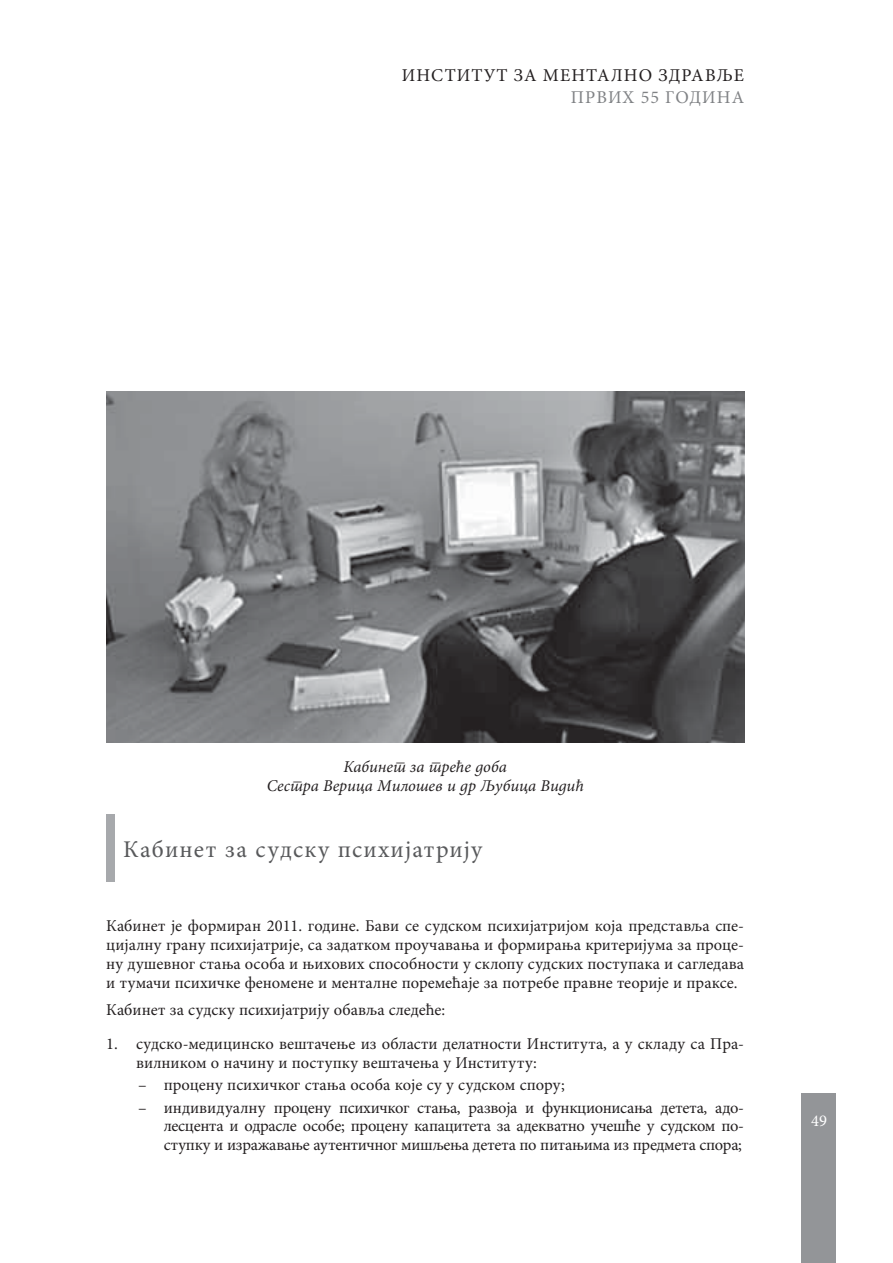
<style>
.page{position:relative;width:893px;height:1263px;background:#fff}
.page>*{position:absolute;margin:0;border:0;box-sizing:border-box;transform-origin:0 0}
.t1{font:24px "Minion Pro";letter-spacing:.05em;color:#58595b}
.t2{font:18px "Minion Pro";letter-spacing:.06em;color:#231f20}
.t3{font:18px "Minion Pro";letter-spacing:.06em;color:#808285}
.t4{font:16.5px/18.9px "Minion Pro";color:#231f20;text-align:justify}
.t5{font:italic 16.5px/18.9px "Minion Pro";color:#231f20;text-align:center}
.t6{font:16.5px "Minion Pro";color:#fff}
</style>
<div class="page">
<div style="left:801px;top:1093px;width:35px;height:170px;background:#939598"></div>
<div style="left:106px;top:815px;width:9px;height:67px;background:#a7a9ac"></div>
<img style="left:106px;top:392px;width:638px;height:350px">
<p class="t2" style="left:402px;top:68px;width:344px">ИНСТИТУТ ЗА МЕНТАЛНО ЗДРАВЉЕ</p>
<p class="t3" style="left:571px;top:90px;width:175px">ПРВИХ 55 ГОДИНА</p>
<p class="t5" style="left:267px;top:759px;width:319px">Кабинет за треће доба<br>Сестра Верица Милошев и др Љубица Видић</p>
<h1 class="t1" style="left:123px;top:840px;width:361px">Кабинет за судску психијатрију</h1>
<p class="t4" style="left:106px;top:917px;width:639px">Кабинет је формиран 2011. године. Бави се судском психијатријом која представља спе&shy;цијалну грану психијатрије, са задатком проучавања и формирања критеријума за проце&shy;ну душевног стања особа и њихових способности у склопу судских поступака и сагледава и тумачи психичке феномене и менталне поремећаје за потребе правне теорије и праксе.</p>
<p class="t4" style="left:106px;top:1002px;width:340px">Кабинет за судску психијатрију обавља следеће:</p>
<p class="t4" style="left:136px;top:1035px;width:610px;text-indent:-30px">1. судско-медицинско вештачење из области делатности Института, а у складу са Пра&shy;вилником о начину и поступку вештачења у Институту:</p>
<p class="t4" style="left:138px;top:1077px;width:428px">– процену психичког стања особа које су у судском спору;</p>
<p class="t4" style="left:164px;top:1099px;width:582px;text-indent:-26px">– индивидуалну процену психичког стања, развоја и функционисања детета, адо&shy;лесцента и одрасле особе; процену капацитета за адекватно учешће у судском по&shy;ступку и изражавање аутентичног мишљења детета по питањима из предмета спора;</p>
<p class="t6" style="left:811px;top:1114px;width:17px">49</p>
</div>
